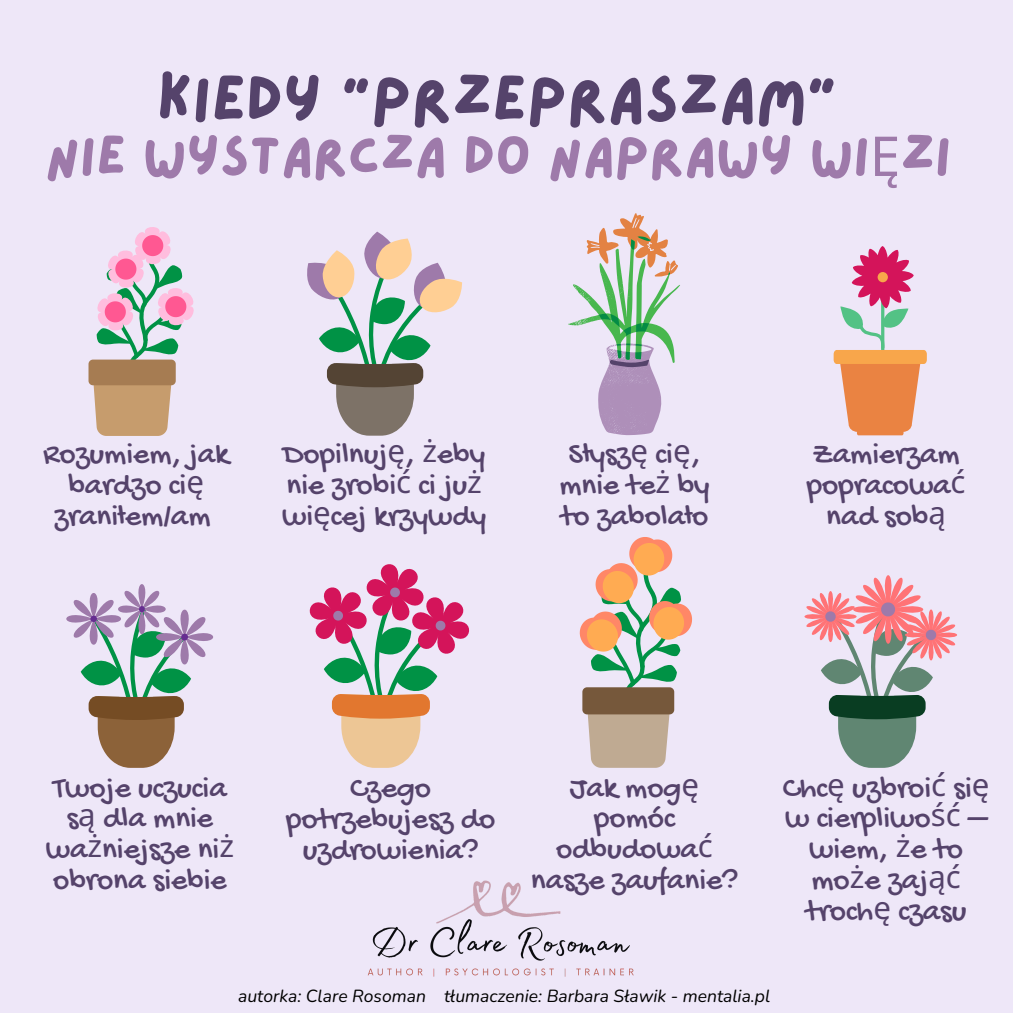
<style>
.page{position:relative;width:1013px;height:1013px;background:#fff}
.page>*{position:absolute;margin:0;border:0;box-sizing:border-box;transform-origin:0 0}
.t1{font:63.75px "Lazydog";color:#55436b}
.t2{font:55px "Lazydog";color:#9e7aaa}
.t3{font:31.25px/31px "Gochi Hand";color:#55436b;text-align:center}
.t4{font:italic 17.5px "Nunito";color:#000}
.s1{font-family:"Noto Sans"}
</style>
<div class="page">
<div style="left:0;top:0;width:1012px;height:1012px;background:#eee7f8"></div>
<img style="left:368px;top:767px;width:286px;height:210px">
<svg style="left:833px;top:246px;width:93px;height:189px"></svg>
<svg style="left:568px;top:213px;width:112px;height:222px"></svg>
<svg style="left:804px;top:575px;width:153px;height:192px"></svg>
<svg style="left:309px;top:564px;width:161px;height:203px"></svg>
<svg style="left:579px;top:537px;width:113px;height:230px"></svg>
<svg style="left:66px;top:584px;width:147px;height:183px"></svg>
<svg style="left:307px;top:232px;width:155px;height:203px"></svg>
<svg style="left:88px;top:227px;width:106px;height:209px"></svg>
<p class="t1" style="left:157px;top:68px;width:675px">KIEDY “PRZEPRASZAM”</p>
<p class="t2" style="left:45px;top:129px;width:907px">NIE WYSTARCZA DO NAPRAWY WI<span class="s1">Ę</span>ZI</p>
<h2 class="t3" style="left:43px;top:441px;width:187px">Rozumiem, jak bardzo ci<span class="s1">ę </span>zraniłem/am</h2>
<p class="t3" style="left:282px;top:441px;width:205px;text-align:left">Dopilnuj<span class="s1">ę</span>, <span class="s1">ż</span>eby nie zrobi<span class="s1">ć</span> ci ju<span class="s1">ż </span>wi<span class="s1">ę</span>cej krzywdy</p>
<h3 class="t3" style="left:559px;top:441px;width:152px;text-align:left">Słysz<span class="s1">ę</span> ci<span class="s1">ę</span>, mnie te<span class="s1">ż</span> by to zabolało</h3>
<h3 class="t3" style="left:806px;top:441px;width:160px">Zamierzam popracowa<span class="s1">ć </span>nad sob<span class="s1">ą</span></h3>
<h3 class="t3" style="left:46px;top:774px;width:190px">Twoje uczucia s<span class="s1">ą</span> dla mnie wa<span class="s1">ż</span>niejsze ni<span class="s1">ż </span>obrona siebie</h3>
<p class="t3" style="left:531px;top:774px;width:209px">Jak mog<span class="s1">ę </span>pomóc odbudowa<span class="s1">ć </span>nasze zaufanie?</p>
<p class="t3" style="left:286px;top:775px;width:210px">Czego potrzebujesz do uzdrowienia?</p>
<p class="t3" style="left:782px;top:774px;width:208px">Chc<span class="s1">ę</span> uzbroi<span class="s1">ć</span> si<span class="s1">ę </span>w cierpliwo<span class="s1">ść</span> – wiem, <span class="s1">ż</span>e to mo<span class="s1">ż</span>e zaj<span class="s1">ąć </span>troch<span class="s1">ę</span> czasu</p>
<p class="t4" style="left:238px;top:983px;width:533px">autorka: Clare Rosoman tłumaczenie: Barbara Sławik - mentalia.pl</p>
</div>
